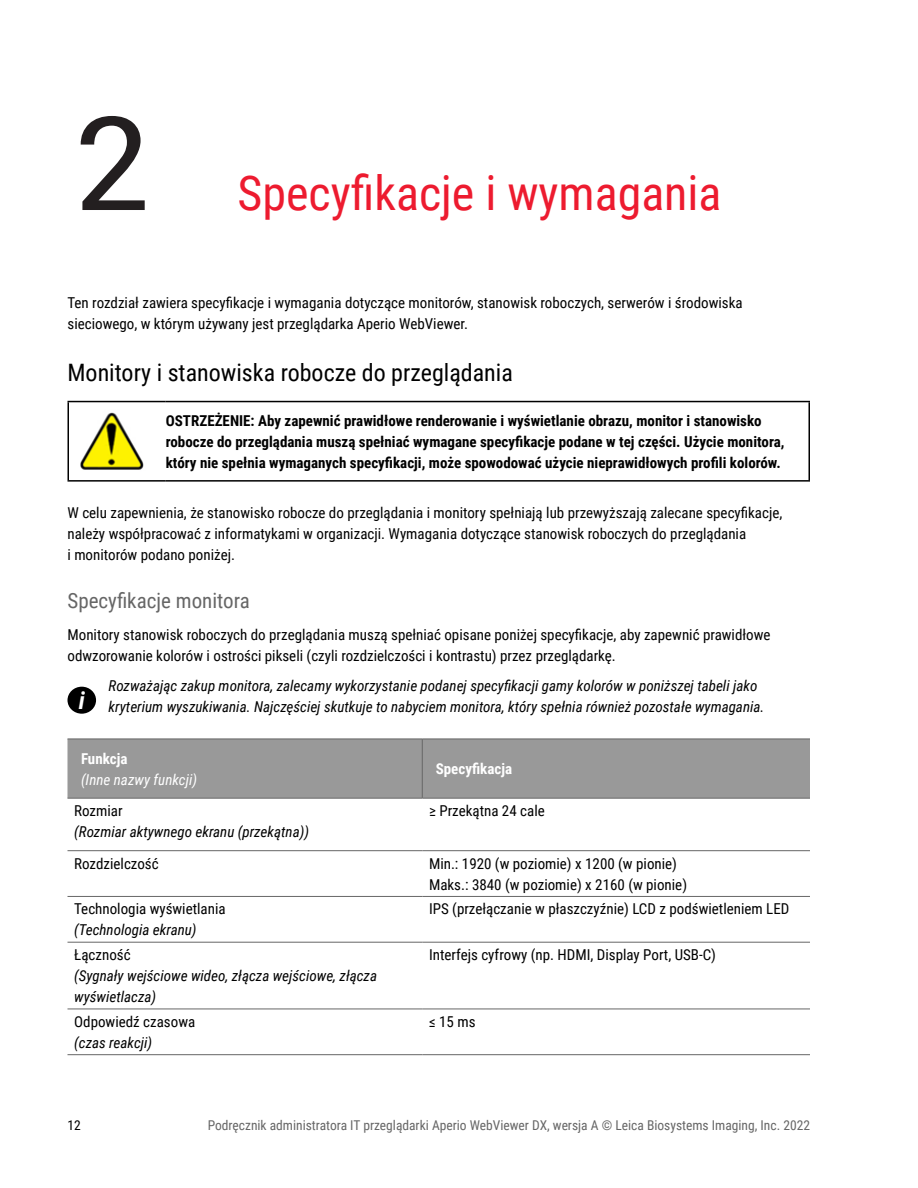
<style>
.page{position:relative;width:918px;height:1188px;background:#fff}
.page>*{position:absolute;margin:0;border:0;box-sizing:border-box;transform-origin:0 0}
.Chap_num{font:130.5px "Roboto Condensed";color:#231f20;scale:1.2 1}
.Chap_name{font:48px "Roboto Condensed";color:#ed1b2f}
.Heading_1{font:24px "Roboto Condensed";color:#000}
.t1{font:italic 700 24px "Roboto Condensed";color:#fff}
.Heading_2{font:21px "Roboto Condensed";color:#666}
.Body{font:15px/21px "Roboto Condensed";color:#000}
.Body_bold{font:700 15px/21px "Roboto Condensed";color:#000}
.Body_italic{font:italic 15px/21px "Roboto Condensed";color:#000}
.Table_cell_space_aft{font:15px "Roboto Condensed";color:#000}
.Table_cell_space_aft-2{font:italic 15px/21px "Roboto Condensed";color:#000}
.Table_cell_no_space{font:15px "Roboto Condensed";color:#000}
.Table_heading_white{font:700 15px "Roboto Condensed";color:#fff}
.Table_heading_white-2{font:italic 15px "Roboto Condensed";color:#fff}
.t2{font:13.5px "Roboto Condensed";color:#666}
.t3{font:13.5px "Roboto Condensed";color:#000}
</style>
<div class="page">
<hr style="left:166px;top:401px;width:644px;height:1px;background:#000">
<hr style="left:808px;top:402px;width:2px;height:78px;background:#000">
<hr style="left:166px;top:480px;width:644px;height:2px;background:#000">
<hr style="left:68px;top:401px;width:98px;height:1px;background:#000">
<hr style="left:68px;top:402px;width:1px;height:78px;background:#000">
<hr style="left:68px;top:480px;width:98px;height:2px;background:#000">
<img style="left:80px;top:412px;width:64px;height:58px">
<div style="left:67px;top:687px;width:29px;height:27px;background:#000;border-radius:50%"></div>
<div style="left:68px;top:740px;width:742px;height:58px;background:#999"></div>
<svg style="left:68px;top:851px;width:742px;height:158px"></svg>
<hr style="left:68px;top:739px;width:354px;height:1px;background:#666">
<hr style="left:68px;top:798px;width:354px;height:1px;background:#666">
<hr style="left:422px;top:798px;width:388px;height:1px;background:#666">
<hr style="left:68px;top:850px;width:354px;height:1px;background:#666">
<hr style="left:422px;top:850px;width:388px;height:1px;background:#666">
<hr style="left:68px;top:896px;width:354px;height:1px;background:#666">
<hr style="left:422px;top:896px;width:388px;height:1px;background:#666">
<hr style="left:68px;top:942px;width:354px;height:1px;background:#666">
<hr style="left:422px;top:942px;width:388px;height:1px;background:#666">
<hr style="left:68px;top:1009px;width:354px;height:1px;background:#666">
<hr style="left:422px;top:1009px;width:388px;height:1px;background:#666">
<hr style="left:68px;top:1054px;width:354px;height:1px;background:#666">
<hr style="left:422px;top:1054px;width:388px;height:1px;background:#666">
<hr style="left:422px;top:739px;width:388px;height:1px;background:#666">
<hr style="left:422px;top:739px;width:1px;height:59px;background:#666">
<p class="Chap_num" style="left:74px;top:72px;width:66px">2</p>
<p class="Chap_name" style="left:238px;top:159px;width:485px">Specyfikacje i wymagania</p>
<p class="Body" style="left:68px;top:292px;width:677px">Ten rozdział zawiera specyfikacje i wymagania dotyczące monitorów, stanowisk roboczych, serwerów i środowiska sieciowego, w którym używany jest przeglądarka Aperio WebViewer.</p>
<p class="Heading_1" style="left:68px;top:355px;width:447px">Monitory i stanowiska robocze do przeglądania</p>
<p class="Body_bold" style="left:166px;top:409px;width:620px">OSTRZEŻENIE: Aby zapewnić prawidłowe renderowanie i wyświetlanie obrazu, monitor i stanowisko robocze do przeglądania muszą spełniać wymagane specyfikacje podane w tej części. Użycie monitora, który nie spełnia wymaganych specyfikacji, może spowodować użycie nieprawidłowych profili kolorów.</p>
<p class="Body" style="left:68px;top:502px;width:716px">W celu zapewnienia, że stanowisko robocze do przeglądania i monitory spełniają lub przewyższają zalecane specyfikacje, należy współpracować z informatykami w organizacji. Wymagania dotyczące stanowisk roboczych do przeglądania<br>i monitorów podano poniżej.</p>
<p class="Heading_2" style="left:68px;top:586px;width:184px">Specyfikacje monitora</p>
<p class="Body" style="left:68px;top:623px;width:705px">Monitory stanowisk roboczych do przeglądania muszą spełniać opisane poniżej specyfikacje, aby zapewnić prawidłowe odwzorowanie kolorów i ostrości pikseli (czyli rozdzielczości i kontrastu) przez przeglądarkę.</p>
<p class="t1" style="left:79px;top:683px;width:7px">i</p>
<p class="Body_italic" style="left:109px;top:675px;width:657px">Rozważając zakup monitora, zalecamy wykorzystanie podanej specyfikacji gamy kolorów w poniższej tabeli jako kryterium wyszukiwania. Najczęściej skutkuje to nabyciem monitora, który spełnia również pozostałe wymagania.</p>
<p class="Table_heading_white" style="left:81px;top:748px;width:48px">Funkcja</p>
<p class="Table_heading_white-2" style="left:81px;top:769px;width:118px">(Inne nazwy funkcji)</p>
<p class="Table_heading_white" style="left:436px;top:758px;width:78px">Specyfikacja</p>
<p class="Table_cell_no_space" style="left:74px;top:800px;width:50px">Rozmiar</p>
<p class="Table_cell_space_aft-2" style="left:74px;top:821px;width:236px">(Rozmiar aktywnego ekranu (przekątna))</p>
<p class="Table_cell_space_aft" style="left:429px;top:800px;width:117px">≥ Przekątna 24 cale</p>
<p class="Table_cell_no_space" style="left:74px;top:853px;width:86px">Rozdzielczość</p>
<p class="Table_cell_no_space" style="left:429px;top:853px;width:249px">Min.: 1920 (w poziomie) x 1200 (w pionie)</p>
<p class="Table_cell_space_aft" style="left:429px;top:874px;width:260px">Maks.: 3840 (w poziomie) x 2160 (w pionie)</p>
<p class="Table_cell_no_space" style="left:74px;top:899px;width:153px">Technologia wyświetlania</p>
<p class="Table_cell_space_aft-2" style="left:74px;top:919px;width:124px">(Technologia ekranu)</p>
<p class="Table_cell_space_aft" style="left:429px;top:899px;width:362px">IPS (przełączanie w płaszczyźnie) LCD z podświetleniem LED</p>
<p class="Table_cell_no_space" style="left:74px;top:944px;width:58px">Łączność</p>
<p class="Table_cell_space_aft-2" style="left:74px;top:965px;width:304px">(Sygnały wejściowe wideo, złącza wejściowe, złącza wyświetlacza)</p>
<p class="Table_cell_no_space" style="left:74px;top:1011px;width:123px">Odpowiedź czasowa</p>
<p class="Table_cell_space_aft-2" style="left:74px;top:1032px;width:80px">(czas reakcji)</p>
<p class="Table_cell_space_aft" style="left:429px;top:944px;width:288px">Interfejs cyfrowy (np. HDMI, Display Port, USB-C)</p>
<p class="Table_cell_space_aft" style="left:429px;top:1011px;width:48px">≤ 15 ms</p>
<p class="t3" style="left:68px;top:1116px;width:15px">12</p>
<p class="t2" style="left:208px;top:1116px;width:604px">Podręcznik administratora IT przeglądarki Aperio WebViewer DX, wersja A © Leica Biosystems Imaging, Inc. 2022</p>
</div>
